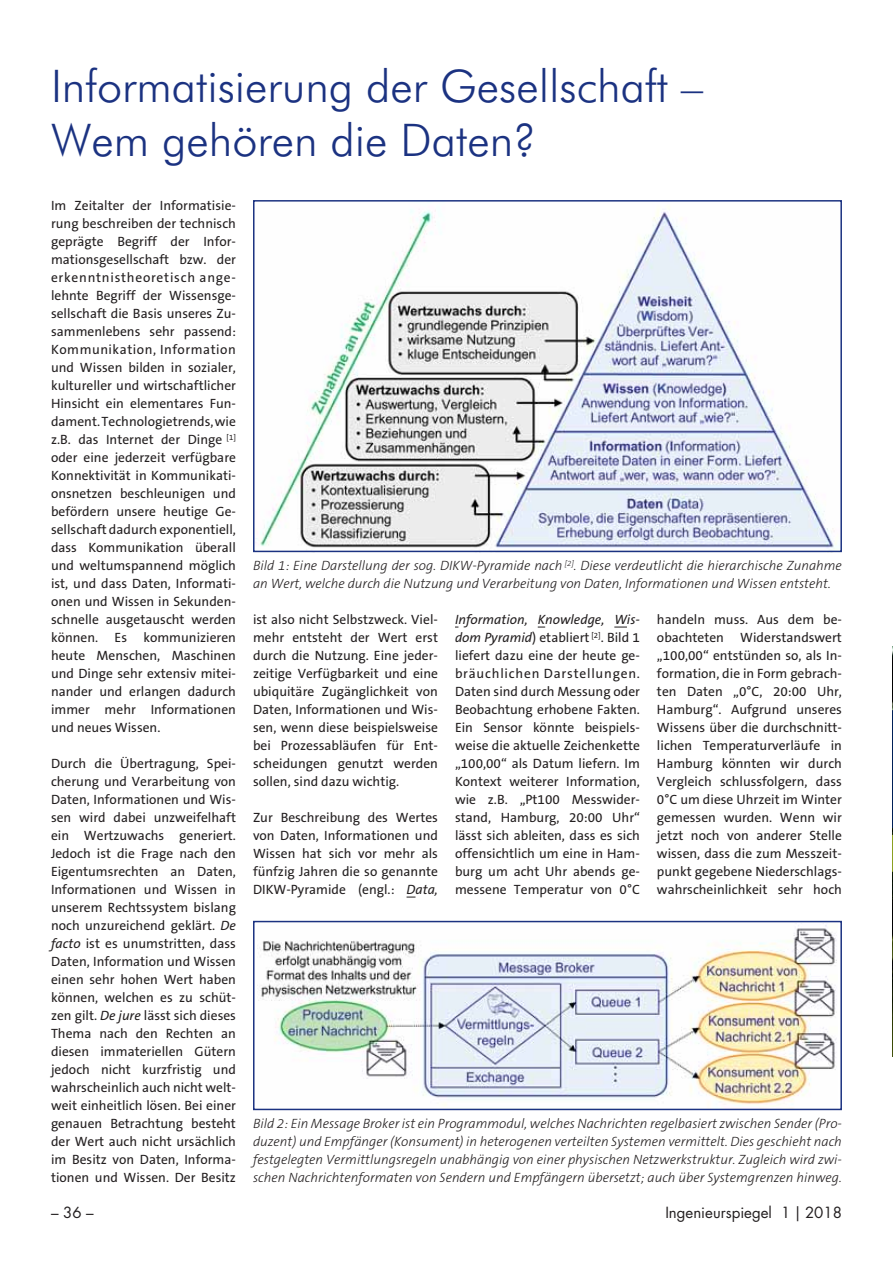
<style>
.page{position:relative;width:893px;height:1263px;background:#fff}
.page>*{position:absolute;margin:0;border:0;box-sizing:border-box;transform-origin:0 0}
.t1{font:300 45px/54px "Futura BT";color:#1b3281}
.t2{font:15px "Futura Std";color:#231f20}
.t3{font:13.5px/18px "The Sans B5 Plain";color:#231f20;text-align:justify}
.t4{font:italic 300 13.5px/18px "The Sans B3";color:#231f20}
.s1{font-style:italic}
</style>
<div class="page">
<svg style="left:614px;top:627px;width:13px;height:1px"></svg>
<img style="left:256px;top:206px;width:581px;height:343px">
<div style="left:253px;top:200px;width:589px;height:352px;border:2px solid #1b3281"></div>
<img style="left:257px;top:925px;width:580px;height:182px">
<div style="left:253px;top:921px;width:589px;height:189px;border:2px solid #1b3281"></div>
<img style="left:892px;top:646px;width:1px;height:411px">
<svg style="left:892px;top:835px;width:1px;height:37px"></svg>
<svg style="left:892px;top:710px;width:1px;height:118px"></svg>
<h1 class="t1" style="left:51px;top:62px;width:654px">Informatisierung der Gesellschaft –<br>Wem gehören die Daten?</h1>
<p class="t3" style="left:51px;top:197px;width:186px">Im Zeitalter der Informatisie&shy;rung beschreiben der technisch geprägte Begriff der Infor&shy;mationsgesellschaft bzw. der erkenntnistheoretisch ange&shy;lehnte Begriff der Wissensge&shy;sellschaft die Basis unseres Zu&shy;sammenlebens sehr passend:<br>Kommunikation, Information und Wissen bilden in sozialer, kultureller und wirtschaftlicher Hinsicht ein elementares Fun&shy;dament. Technologietrends, wie z.B. das Internet der Dinge <sup>[1] </sup>oder eine jederzeit verfügbare Konnektivität in Kommunikati&shy;onsnetzen beschleunigen und befördern unsere heutige Ge&shy;sellschaft dadurch exponentiell, dass Kommunikation überall und weltumspannend möglich ist, und dass Daten, Informati&shy;onen und Wissen in Sekunden&shy;schnelle ausgetauscht werden können. Es kommunizieren heute Menschen, Maschinen und Dinge sehr extensiv mitei&shy;nander und erlangen dadurch immer mehr Informationen und neues Wissen.</p>
<p class="t3" style="left:51px;top:755px;width:186px">Durch die Übertragung, Spei&shy;cherung und Verarbeitung von Daten, Informationen und Wis&shy;sen wird dabei unzweifelhaft ein Wertzuwachs generiert.<br>Jedoch ist die Frage nach den Eigentumsrechten an Daten, Informationen und Wissen in unserem Rechtssystem bislang noch unzureichend geklärt. <span class="s1">De facto</span> ist es unumstritten, dass Daten, Information und Wissen einen sehr hohen Wert haben können, welchen es zu schüt&shy;zen gilt. <span class="s1">De jure</span> lässt sich dieses Thema nach den Rechten an diesen immateriellen Gütern jedoch nicht kurzfristig und wahrscheinlich auch nicht welt&shy;weit einheitlich lösen. Bei einer genauen Betrachtung besteht der Wert auch nicht ursächlich im Besitz von Daten, Informa&shy;tionen und Wissen. Der Besitz</p>
<p class="t4" style="left:253px;top:557px;width:590px">Bild 1: Eine Darstellung der sog. DIKW-Pyramide nach <sup>[2]</sup>. Diese verdeutlicht die hierarchische Zunahme an Wert, welche durch die Nutzung und Verarbeitung von Daten, Informationen und Wissen entsteht.</p>
<p class="t3" style="left:253px;top:611px;width:186px">ist also nicht Selbstzweck. Viel&shy;mehr entsteht der Wert erst durch die Nutzung. Eine jeder&shy;zeitige Verfügbarkeit und eine ubiquitäre Zugänglichkeit von Daten, Informationen und Wis&shy;sen, wenn diese beispielsweise bei Prozessabläufen für Ent&shy;scheidungen genutzt werden sollen, sind dazu wichtig.</p>
<p class="t3" style="left:253px;top:809px;width:186px">Zur Beschreibung des Wertes von Daten, Informationen und Wissen hat sich vor mehr als fünfzig Jahren die so genannte DIKW-Pyramide (engl.: <span class="s1">Data,</span></p>
<p class="t3" style="left:455px;top:611px;width:186px"><span class="s1">Information, Knowledge, Wis&shy;dom Pyramid</span>) etabliert <sup>[2]</sup>. Bild 1 liefert dazu eine der heute ge&shy;bräuchlichen Darstellungen.<br>Daten sind durch Messung oder Beobachtung erhobene Fakten.<br>Ein Sensor könnte beispiels&shy;weise die aktuelle Zeichenkette „100,00“ als Datum liefern. Im Kontext weiterer Information, wie z.B. „Pt100 Messwider&shy;stand, Hamburg, 20:00 Uhr“ lässt sich ableiten, dass es sich offensichtlich um eine in Ham&shy;burg um acht Uhr abends ge&shy;messene Temperatur von 0°C</p>
<p class="t3" style="left:657px;top:611px;width:186px">handeln muss. Aus dem be&shy;obachteten Widerstandswert „100,00“ entstünden so, als In&shy;formation, die in Form gebrach&shy;ten Daten „0°C, 20:00 Uhr, Hamburg“. Aufgrund unseres Wissens über die durchschnitt&shy;lichen Temperaturverläufe in Hamburg könnten wir durch Vergleich schlussfolgern, dass 0°C um diese Uhrzeit im Winter gemessen wurden. Wenn wir jetzt noch von anderer Stelle wissen, dass die zum Messzeit&shy;punkt gegebene Niederschlags&shy;wahrscheinlichkeit sehr hoch</p>
<p class="t4" style="left:253px;top:1115px;width:590px;text-align:justify">Bild 2: Ein Message Broker ist ein Programmodul, welches Nachrichten regelbasiert zwischen Sender (Pro&shy;duzent) und Empfänger (Konsument) in heterogenen verteilten Systemen vermittelt. Dies geschieht nach festgelegten Vermittlungsregeln unabhängig von einer physischen Netzwerkstruktur. Zugleich wird zwi&shy;schen Nachrichtenformaten von Sendern und Empfängern übersetzt; auch über Systemgrenzen hinweg.</p>
<p class="t2" style="left:51px;top:1206px;width:44px">– 36 –</p>
<p class="t2" style="left:665px;top:1206px;width:178px">Ingenieurspiegel 1 | 2018</p>
</div>
